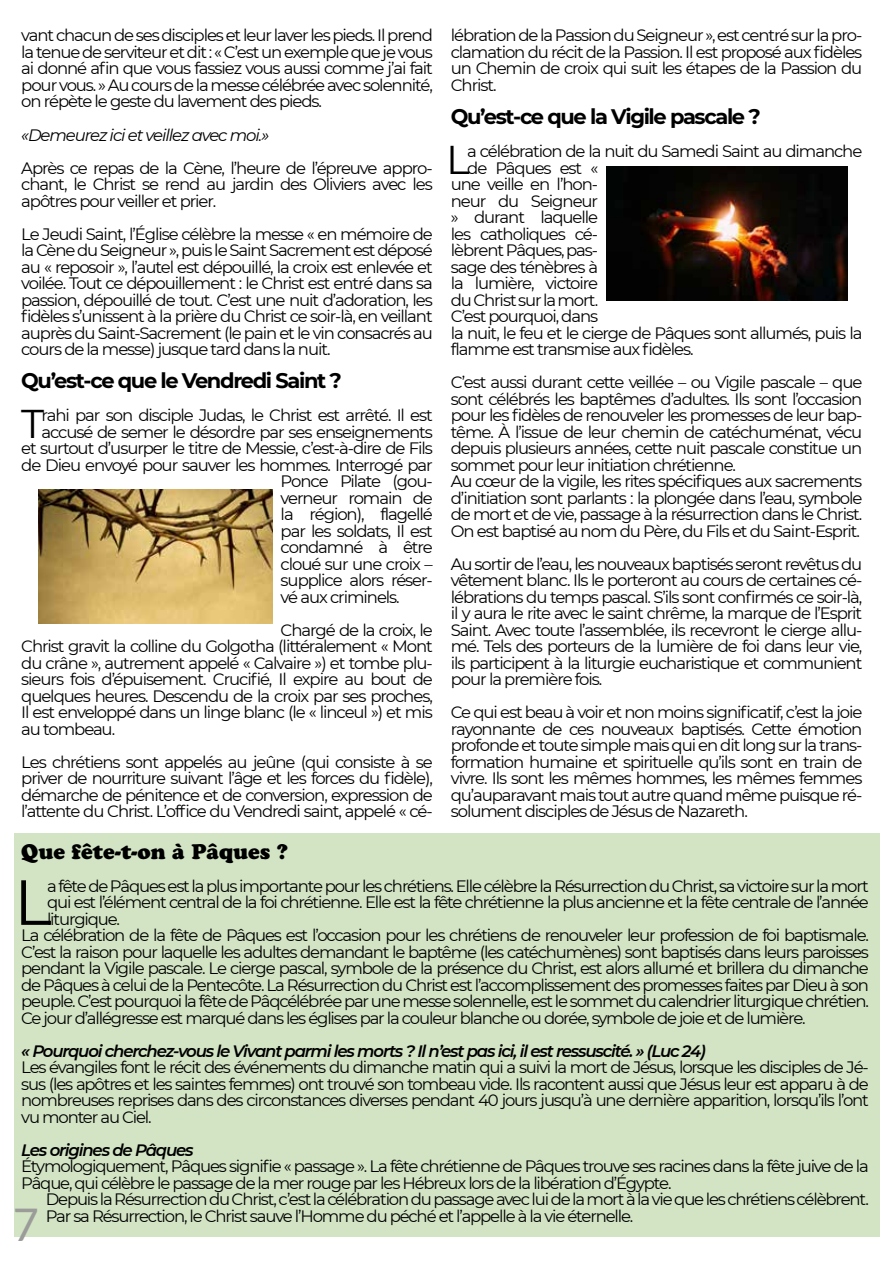
<style>
.page{position:relative;width:893px;height:1263px;background:#fff}
.page>*{position:absolute;margin:0;border:0;box-sizing:border-box;transform-origin:0 0}
.t1{font:63.6px "Montserrat";color:#000}
.t2{font:45px "Lato";color:#9b9b9a}
.t3{font:40.05px "Montserrat";color:#000}
.t4{font:700 21px "Montserrat";letter-spacing:-.065em;color:#000}
.t5{font:21px "Cooper Black Std";color:#000}
.t6{font:16.5px/16.5px "Montserrat";letter-spacing:-.07em;color:#000;text-align:justify}
.t7{font:italic 600 16.5px "Montserrat";letter-spacing:-.07em;color:#000}
.t8{font:italic 16.5px "Montserrat";letter-spacing:-.065em;color:#000}
</style>
<div class="page">
<div style="left:14px;top:833px;width:865px;height:404px;background:#d2e4c4"></div>
<img style="left:39px;top:489px;width:233px;height:134px">
<img style="left:607px;top:167px;width:241px;height:133px">
<p class="t6" style="left:21px;top:27px;width:413px">vant chacun de ses disciples et leur laver les pieds. Il prend la tenue de serviteur et dit : « C’est un exemple que je vous ai donné afin que vous fassiez vous aussi comme j’ai fait pour vous. » Au cours de la messe célébrée avec solennité, on répète le geste du lavement des pieds.</p>
<p class="t8" style="left:21px;top:123px;width:249px">«Demeurez ici et veillez avec moi.»</p>
<p class="t6" style="left:21px;top:159px;width:413px">Après ce repas de la Cène, l’heure de l’épreuve appro&shy;chant, le Christ se rend au jardin des Oliviers avec les apôtres pour veiller et prier.</p>
<p class="t6" style="left:21px;top:225px;width:413px">Le Jeudi Saint, l’Église célèbre la messe « en mémoire de la Cène du Seigneur », puis le Saint Sacrement est déposé au « reposoir », l’autel est dépouillé, la croix est enlevée et voilée. Tout ce dépouillement : le Christ est entré dans sa passion, dépouillé de tout. C’est une nuit d’adoration, les fidèles s’unissent à la prière du Christ ce soir-là, en veillant auprès du Saint-Sacrement (le pain et le vin consacrés au cours de la messe) jusque tard dans la nuit.</p>
<p class="t4" style="left:21px;top:365px;width:322px">Qu’est-ce que le Vendredi Saint ?</p>
<h3 class="t3" style="left:21px;top:396px;width:25px">T</h3>
<p class="t6" style="left:41px;top:406px;width:393px">rahi par son disciple Judas, le Christ est arrêté. Il est</p>
<p class="t6" style="left:41px;top:423px;width:393px">accusé de semer le désordre par ses enseignements</p>
<p class="t6" style="left:21px;top:439px;width:413px">et surtout d’usurper le titre de Messie, c’est-à-dire de Fils</p>
<p class="t6" style="left:21px;top:456px;width:413px">de Dieu envoyé pour sauver les hommes. Interrogé par</p>
<p class="t6" style="left:281px;top:472px;width:154px">Ponce Pilate (gou-</p>
<p class="t6" style="left:281px;top:489px;width:154px">verneur romain de</p>
<p class="t6" style="left:281px;top:505px;width:154px">la région), flagellé</p>
<p class="t6" style="left:281px;top:522px;width:154px">par les soldats, Il est</p>
<p class="t6" style="left:281px;top:538px;width:154px">condamné à être</p>
<p class="t6" style="left:281px;top:555px;width:154px">cloué sur une croix –</p>
<p class="t6" style="left:281px;top:571px;width:154px">supplice alors réser-</p>
<p class="t6" style="left:281px;top:588px;width:121px">vé aux criminels.</p>
<p class="t6" style="left:21px;top:621px;width:413px;text-indent:259px">Chargé de la croix, le Christ gravit la colline du Golgotha (littéralement « Mont du crâne », autrement appelé « Calvaire ») et tombe plu&shy;sieurs fois d’épuisement. Crucifié, Il expire au bout de quelques heures. Descendu de la croix par ses proches, Il est enveloppé dans un linge blanc (le « linceul ») et mis au tombeau.</p>
<p class="t6" style="left:21px;top:753px;width:413px">Les chrétiens sont appelés au jeûne (qui consiste à se priver de nourriture suivant l’âge et les forces du fidèle), démarche de pénitence et de conversion, expression de l’attente du Christ. L’office du Vendredi saint, appelé « cé-</p>
<p class="t6" style="left:451px;top:27px;width:413px">lébration de la Passion du Seigneur », est centré sur la pro&shy;clamation du récit de la Passion. Il est proposé aux fidèles un Chemin de croix qui suit les étapes de la Passion du Christ.</p>
<p class="t4" style="left:451px;top:101px;width:311px">Qu’est-ce que la Vigile pascale ?</p>
<h3 class="t3" style="left:446px;top:132px;width:25px">L</h3>
<p class="t6" style="left:467px;top:142px;width:397px">a célébration de la nuit du Samedi Saint au dimanche</p>
<p class="t6" style="left:467px;top:159px;width:132px">de Pâques est «</p>
<p class="t6" style="left:451px;top:175px;width:149px">une veille en l’hon-</p>
<p class="t6" style="left:451px;top:192px;width:149px">neur du Seigneur</p>
<p class="t6" style="left:451px;top:208px;width:149px">» durant laquelle</p>
<p class="t6" style="left:451px;top:225px;width:149px">les catholiques cé-</p>
<p class="t6" style="left:451px;top:241px;width:149px">lèbrent Pâques, pas-</p>
<p class="t6" style="left:451px;top:258px;width:149px">sage des ténèbres à</p>
<p class="t6" style="left:451px;top:274px;width:149px">la lumière, victoire</p>
<p class="t6" style="left:451px;top:291px;width:149px">du Christ sur la mort.</p>
<p class="t6" style="left:451px;top:307px;width:149px">C’est pourquoi, dans</p>
<p class="t6" style="left:451px;top:324px;width:413px">la nuit, le feu et le cierge de Pâques sont allumés, puis la</p>
<p class="t6" style="left:451px;top:340px;width:244px">flamme est transmise aux fidèles.</p>
<p class="t6" style="left:451px;top:373px;width:413px;text-align:left">C’est aussi durant cette veillée – ou Vigile pascale – que sont célébrés les baptêmes d’adultes. Ils sont l’occasion pour les fidèles de renouveler les promesses de leur bap&shy;tême. À l’issue de leur chemin de catéchuménat, vécu depuis plusieurs années, cette nuit pascale constitue un sommet pour leur initiation chrétienne.<br>Au cœur de la vigile, les rites spécifiques aux sacrements d’initiation sont parlants : la plongée dans l’eau, symbole de mort et de vie, passage à la résurrection dans le Christ.<br>On est baptisé au nom du Père, du Fils et du Saint-Esprit.</p>
<p class="t6" style="left:451px;top:555px;width:413px">Au sortir de l’eau, les nouveaux baptisés seront revêtus du vêtement blanc. Ils le porteront au cours de certaines cé&shy;lébrations du temps pascal. S’ils sont confirmés ce soir-là, il y aura le rite avec le saint chrême, la marque de l’Esprit Saint. Avec toute l’assemblée, ils recevront le cierge allu&shy;mé. Tels des porteurs de la lumière de foi dans leur vie, ils participent à la liturgie eucharistique et communient pour la première fois.</p>
<p class="t6" style="left:451px;top:703px;width:413px">Ce qui est beau à voir et non moins significatif, c’est la joie rayonnante de ces nouveaux baptisés. Cette émotion profonde et toute simple mais qui en dit long sur la trans&shy;formation humaine et spirituelle qu’ils sont en train de vivre. Ils sont les mêmes hommes, les mêmes femmes qu’auparavant mais tout autre quand même puisque ré&shy;solument disciples de Jésus de Nazareth.</p>
<p class="t5" style="left:21px;top:839px;width:268px">Que fête-t-on à Pâques ?</p>
<h1 class="t1" style="left:14px;top:858px;width:39px">L</h1>
<p class="t6" style="left:47px;top:877px;width:823px">a fête de Pâques est la plus importante pour les chrétiens. Elle célèbre la Résurrection du Christ, sa victoire sur la mort</p>
<p class="t6" style="left:47px;top:894px;width:823px">qui est l’élément central de la foi chrétienne. Elle est la fête chrétienne la plus ancienne et la fête centrale de l’année</p>
<p class="t6" style="left:47px;top:910px;width:75px">liturgique.</p>
<p class="t6" style="left:21px;top:927px;width:849px">La célébration de la fête de Pâques est l’occasion pour les chrétiens de renouveler leur profession de foi baptismale.</p>
<p class="t6" style="left:21px;top:943px;width:849px">C’est la raison pour laquelle les adultes demandant le baptême (les catéchumènes) sont baptisés dans leurs paroisses</p>
<p class="t6" style="left:21px;top:960px;width:849px">pendant la Vigile pascale. Le cierge pascal, symbole de la présence du Christ, est alors allumé et brillera du dimanche</p>
<p class="t6" style="left:21px;top:976px;width:849px">de Pâques à celui de la Pentecôte. La Résurrection du Christ est l’accomplissement des promesses faites par Dieu à son</p>
<p class="t6" style="left:21px;top:993px;width:849px">peuple. C’est pourquoi la fête de Pâqcélébrée par une messe solennelle, est le sommet du calendrier liturgique chrétien.</p>
<p class="t6" style="left:21px;top:1009px;width:786px">Ce jour d’allégresse est marqué dans les églises par la couleur blanche ou dorée, symbole de joie et de lumière.</p>
<p class="t7" style="left:21px;top:1039px;width:686px">« Pourquoi cherchez-vous le Vivant parmi les morts ? Il n’est pas ici, il est ressuscité. » (Luc 24)</p>
<p class="t6" style="left:21px;top:1059px;width:849px">Les évangiles font le récit des événements du dimanche matin qui a suivi la mort de Jésus, lorsque les disciples de Jé&shy;sus (les apôtres et les saintes femmes) ont trouvé son tombeau vide. Ils racontent aussi que Jésus leur est apparu à de nombreuses reprises dans des circonstances diverses pendant 40 jours jusqu’à une dernière apparition, lorsqu’ils l’ont vu monter au Ciel.</p>
<p class="t7" style="left:21px;top:1138px;width:174px">Les origines de Pâques</p>
<p class="t6" style="left:21px;top:1158px;width:849px">Étymologiquement, Pâques signifie « passage ». La fête chrétienne de Pâques trouve ses racines dans la fête juive de la<br>Pâque, qui célèbre le passage de la mer rouge par les Hébreux lors de la libération d’Égypte.</p>
<p class="t6" style="left:46px;top:1191px;width:825px">Depuis la Résurrection du Christ, c’est la célébration du passage avec lui de la mort à la vie que les chrétiens célèbrent.<br>Par sa Résurrection, le Christ sauve l’Homme du péché et l’appelle à la vie éternelle.</p>
<h2 class="t2" style="left:13px;top:1199px;width:28px">7</h2>
</div>
